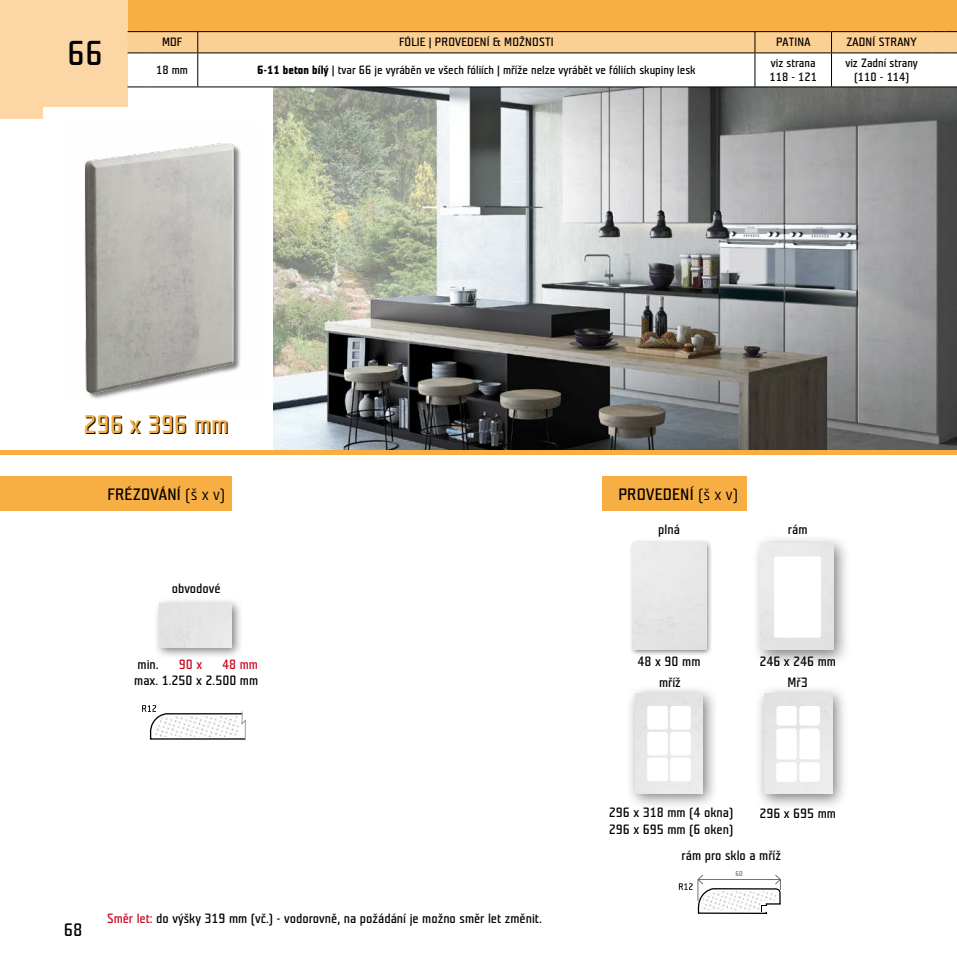
<style>
.page{position:relative;width:957px;height:957px;background:#fff}
.page>*{position:absolute;margin:0;border:0;box-sizing:border-box;transform-origin:0 0}
.t1{font:34.5px "Teuton Normal";color:#000}
.t2{font:25.5px "Teuton Normal";color:#000}
.t3{font:18px "Teuton Normal";color:#000}
.t4{font:16.5px "Teuton Normal";letter-spacing:.015em;color:#000}
.t5{font:13.5px "Teuton Normal";color:#000}
.t6{font:13.5px "Teuton Normal";color:#cd071e}
.t7{font:12px "Teuton Normal";color:#000}
.t8{font:6.9px "Teuton Normal";color:#707172}
.s1{font-weight:700}
.s2{font-family:"Teuton Weiss";font-weight:700}
.s3{color:#cd071e}
</style>
<div class="page">
<div style="left:0;top:0;width:43px;height:119px;background:#fcd7a5"></div>
<div style="left:106px;top:0;width:851px;height:32px;background:#f7ae42"></div>
<hr style="left:956px;top:476px;width:1px;height:34px;background:#f7ae42">
<div style="left:0;top:0;width:128px;height:106px;background:#fcd7a5"></div>
<div style="left:755px;top:685px;width:93px;height:125px;background:#000;opacity:.51"></div>
<div style="left:764px;top:694px;width:68px;height:99px;background:#e7e7e8"></div>
<div style="left:776px;top:706px;width:20px;height:19px;background:#fff;border-radius:3px"></div>
<div style="left:799px;top:706px;width:21px;height:19px;background:#fff;border-radius:3px"></div>
<div style="left:799px;top:762px;width:21px;height:20px;background:#fff;border-radius:3px"></div>
<div style="left:776px;top:762px;width:21px;height:20px;background:#fff;border-radius:3px"></div>
<div style="left:799px;top:728px;width:20px;height:31px;background:#fff;border-radius:3px"></div>
<div style="left:776px;top:728px;width:20px;height:31px;background:#fff;border-radius:3px"></div>
<div style="left:626px;top:685px;width:93px;height:124px;background:#000;opacity:.51"></div>
<div style="left:635px;top:694px;width:67px;height:99px;background:#e7e7e8"></div>
<div style="left:647px;top:706px;width:21px;height:23px;background:#fff;border-radius:3px"></div>
<div style="left:647px;top:732px;width:21px;height:23px;background:#fff;border-radius:3px"></div>
<div style="left:647px;top:757px;width:21px;height:24px;background:#fff;border-radius:3px"></div>
<div style="left:670px;top:706px;width:21px;height:23px;background:#fff;border-radius:3px"></div>
<div style="left:670px;top:732px;width:21px;height:23px;background:#fff;border-radius:3px"></div>
<div style="left:670px;top:757px;width:21px;height:24px;background:#fff;border-radius:3px"></div>
<div style="left:751px;top:534px;width:100px;height:134px;background:#000;opacity:.51"></div>
<div style="left:761px;top:543px;width:72px;height:107px;background:#e6e6e7"></div>
<div style="left:774px;top:556px;width:47px;height:82px;background:#fff;border-radius:2px"></div>
<div style="left:629px;top:538px;width:84px;height:118px;background:#000;opacity:.51"></div>
<div style="left:633px;top:542px;width:73px;height:107px;background:#e7e7e8"></div>
<div style="left:153px;top:597px;width:90px;height:62px;background:#000;opacity:.5"></div>
<div style="left:159px;top:603px;width:73px;height:44px;background:#e5e5e5"></div>
<img style="left:274px;top:88px;width:683px;height:362px">
<img style="left:84px;top:143px;width:157px;height:256px">
<hr style="left:197px;top:53px;width:1px;height:34px;background:#000">
<hr style="left:754px;top:53px;width:1px;height:34px;background:#000">
<hr style="left:831px;top:53px;width:1px;height:34px;background:#000">
<svg style="left:128px;top:87px;width:19px;height:1px"></svg>
<hr style="left:147px;top:87px;width:51px;height:1px;background:#000">
<hr style="left:198px;top:87px;width:557px;height:1px;background:#000">
<hr style="left:755px;top:87px;width:76px;height:1px;background:#000">
<hr style="left:831px;top:87px;width:100px;height:1px;background:#000">
<svg style="left:931px;top:87px;width:26px;height:1px"></svg>
<svg style="left:128px;top:31px;width:829px;height:23px"></svg>
<div style="left:0;top:450px;width:957px;height:5px;background:#f7ae42"></div>
<div style="left:0;top:476px;width:232px;height:34px;background:#f7ae42"></div>
<div style="left:602px;top:476px;width:144px;height:34px;background:#f7ae42"></div>
<svg style="left:142px;top:705px;width:104px;height:36px"></svg>
<svg style="left:679px;top:874px;width:102px;height:40px"></svg>
<p class="t1" style="left:67px;top:36px;width:37px">66</p>
<p class="t7" style="left:162px;top:36px;width:21px">MDF</p>
<p class="t7" style="left:399px;top:36px;width:156px">FÓLIE | PROVEDENÍ &amp; MOŽNOSTI</p>
<p class="t7" style="left:776px;top:36px;width:36px">PATINA</p>
<p class="t7" style="left:846px;top:36px;width:72px">ZADNÍ STRANY</p>
<p class="t7" style="left:156px;top:64px;width:33px">18 mm</p>
<p class="t7" style="left:257px;top:64px;width:440px"><span class="s1">6-11 beton bílý</span> | tvar 66 je vyráběn ve všech fóliích | mříže nelze vyrábět ve fóliích skupiny lesk</p>
<p class="t7" style="left:845px;top:57px;width:74px">viz Zadní strany</p>
<p class="t7" style="left:854px;top:71px;width:57px">(110 - 114)</p>
<p class="t7" style="left:771px;top:57px;width:46px">viz strana</p>
<p class="t7" style="left:769px;top:71px;width:49px">118 - 121</p>
<p class="t2" style="left:84px;top:413px;width:147px">296 x 396 mm</p>
<p class="t4" style="left:108px;top:486px;width:119px">FRÉZOVÁNÍ <span class="s2">(š x v)</span></p>
<p class="t4" style="left:618px;top:486px;width:121px">PROVEDENÍ <span class="s2">(š x v)</span></p>
<p class="t5" style="left:172px;top:582px;width:50px">obvodové</p>
<p class="t5" style="left:138px;top:657px;width:23px">min.</p>
<p class="t6" style="left:179px;top:657px;width:25px">90 x</p>
<p class="t6" style="left:222px;top:657px;width:37px">48 mm</p>
<p class="t5" style="left:134px;top:674px;width:125px">max. 1.250 x 2.500 mm</p>
<h3 class="t3" style="left:64px;top:920px;width:20px">68</h3>
<p class="t5" style="left:107px;top:911px;width:436px"><span class="s3">Směr let:</span> do výšky 319 mm (vč.) - vodorovně, na požádání je možno směr let změnit.</p>
<p class="t5" style="left:658px;top:522px;width:23px">plná</p>
<p class="t5" style="left:788px;top:523px;width:21px">rám</p>
<p class="t5" style="left:637px;top:654px;width:64px">48 x 90 mm</p>
<p class="t5" style="left:759px;top:654px;width:78px">246 x 246 mm</p>
<p class="t5" style="left:659px;top:676px;width:23px">mříž</p>
<p class="t5" style="left:787px;top:676px;width:22px">Mř3</p>
<p class="t5" style="left:609px;top:806px;width:126px">296 x 318 mm (4 okna)</p>
<p class="t5" style="left:609px;top:822px;width:126px">296 x 695 mm (6 oken)</p>
<p class="t5" style="left:759px;top:806px;width:78px">296 x 695 mm</p>
<p class="t5" style="left:681px;top:849px;width:101px">rám pro sklo a mříž</p>
<p class="t8" style="left:735px;top:870px;width:9px">60</p>
</div>
